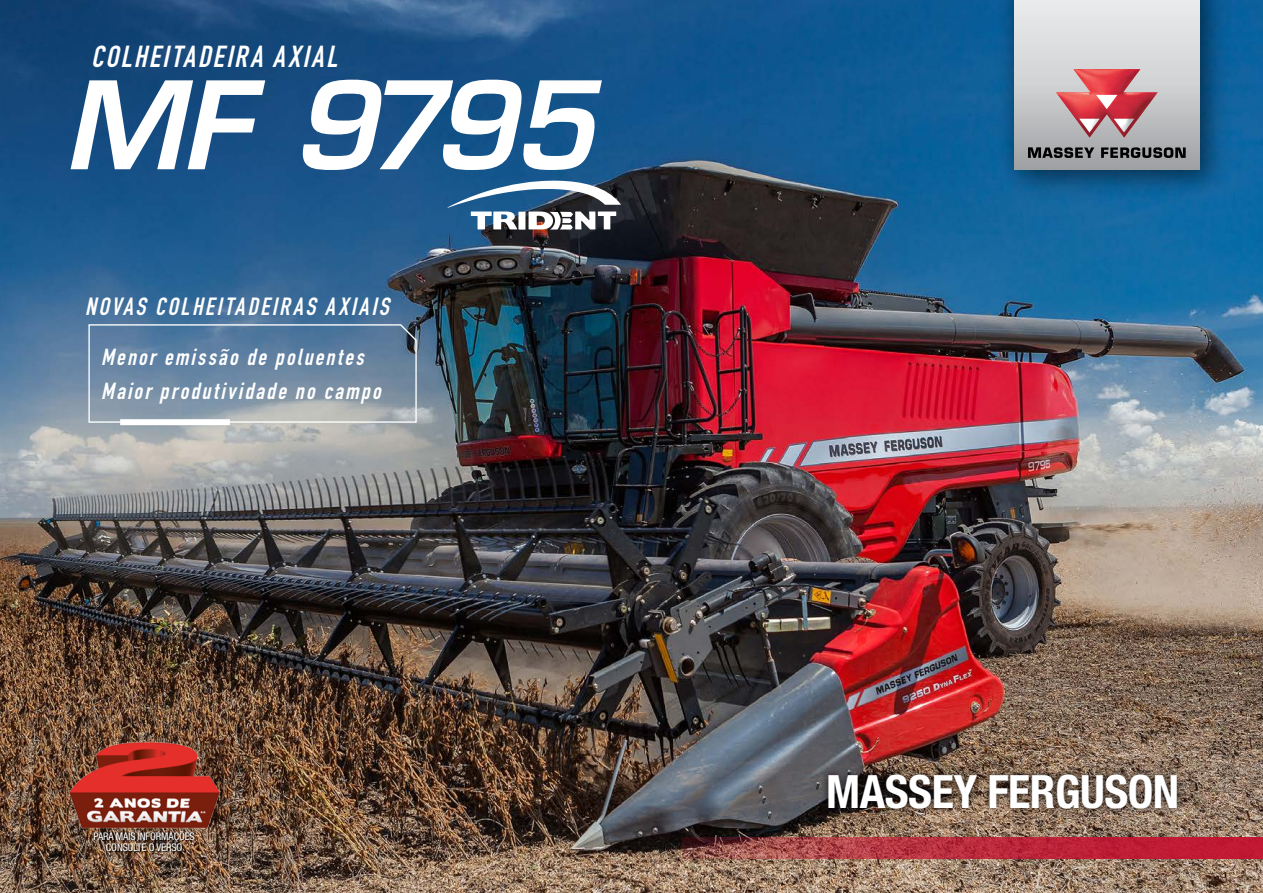
<style>
.page{position:relative;width:1263px;height:893px;background:#fff}
.page>*{position:absolute;margin:0;border:0;box-sizing:border-box;transform-origin:0 0}
.t1{font:italic 600 118.5px "Eurostile LT Std";letter-spacing:-.07em;color:#fff}
.t2{font:700 condensed 46.05px "Helvetica Neue LT Std";letter-spacing:-.01em;color:#fff}
.t3{font:italic 30px "DIN Engschrift Std";color:#fff}
.t4{font:italic 24.6px "DIN Engschrift Std";color:#fff}
.t5{font:italic 22.95px/33.8px "DIN Engschrift Std";color:#fff}
.t6{font:condensed 10.5px/11.2px "Helvetica Neue LT Std";letter-spacing:-.01em;color:#fff;text-align:center}
</style>
<div class="page">
<img style="left:0;top:0;width:1263px;height:893px">
<svg style="left:88px;top:324px;width:329px;height:99px;background:#758ea6"></svg>
<div style="left:120px;top:419px;width:110px;height:6px;background:#fff"></div>
<svg style="left:447px;top:180px;width:174px;height:50px"></svg>
<svg style="left:683px;top:837px;width:580px;height:21px;background:#b02f3e"></svg>
<div style="left:821px;top:766px;width:364px;height:50px;background:#000;opacity:.75"></div>
<div style="left:1002px;top:0;width:231px;height:202px;background:#0f639d"></div>
<div style="left:996px;top:0;width:222px;height:188px;background:#000;opacity:.28"></div>
<img style="left:1014px;top:0;width:185px;height:169px">
<svg style="left:1028px;top:147px;width:66px;height:11px"></svg>
<svg style="left:1101px;top:147px;width:85px;height:11px"></svg>
<svg style="left:1056px;top:69px;width:101px;height:69px;background:#cc8187"></svg>
<img style="left:64px;top:741px;width:161px;height:88px">
<svg style="left:95px;top:830px;width:101px;height:22px;background:#563f2e"></svg>
<h3 class="t3" style="left:91px;top:39px;width:255px">Colheitadeira axial</h3>
<h1 class="t1" style="left:63px;top:52px;width:533px">MF 9795</h1>
<p class="t4" style="left:85px;top:292px;width:95px">NOVA S COLHEITADEIRA</p>
<p class="t4" style="left:306px;top:292px;width:32px">S AXIAI</p>
<p class="t4" style="left:379px;top:292px;width:18px">S</p>
<p class="t5" style="left:101px;top:340px;width:287px">Menor emissão de poluentes<br>Maior produtividade no campo</p>
<p class="t6" style="left:94px;top:831px;width:103px">PARA MAIS INFORMAÇÕES<br>CONSULTE O VERSO</p>
<h2 class="t2" style="left:826px;top:764px;width:355px">MASSEY FERGUSON</h2>
</div>
